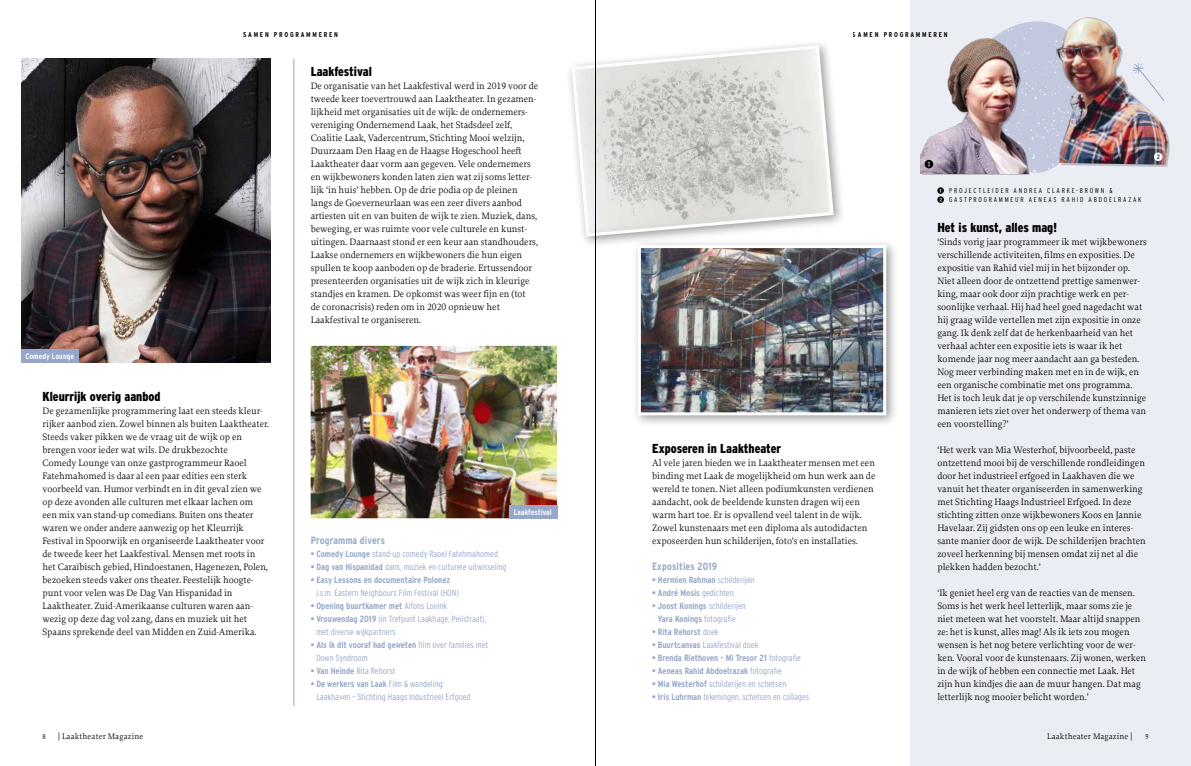
<style>
.page{position:relative;width:1191px;height:766px;background:#fff}
.page>*{position:absolute;margin:0;border:0;box-sizing:border-box;transform-origin:0 0}
.t1{font:900 13px "Interstate Condensed";color:#000}
.t2{font:700 10.5px "Interstate Condensed";letter-spacing:.01em;color:#96a7c9}
.t3{font:9.8px/13px "Proforma";color:#000}
.t4{font:300 9px/13px "Interstate Condensed";color:#96a7c9}
.t5{font:700 9px/13px "Interstate Condensed";color:#96a7c9;text-align:center}
.t6{font:8.5px "Proforma";letter-spacing:.02em;color:#000}
.t7{font:700 8px "Interstate Condensed";letter-spacing:.01em;color:#fff}
.t8{font:300 7px/9px "Interstate Condensed";letter-spacing:.25em;color:#000}
.t9{font:700 7px "Interstate Condensed";letter-spacing:.25em;color:#000}
.s1{font-weight:700}
.s2{font-weight:300}
.s3{font-family:"Interstate Condensed";font-weight:300;font-size:8.1px}
</style>
<div class="page">
<div style="left:911px;top:0;width:280px;height:765px;background:#ebedf5"></div>
<svg style="left:937px;top:187px;width:7px;height:16px"></svg>
<hr style="left:293px;top:59px;width:1px;height:647px;background:#96a7c9">
<div style="left:565px;top:39px;width:280px;height:209px;background:#000;opacity:.4"></div>
<svg style="left:570px;top:44px;width:265px;height:194px"></svg>
<div style="left:631px;top:239px;width:267px;height:188px;background:#000;opacity:.4"></div>
<img style="left:642px;top:249px;width:240px;height:162px">
<div style="left:638px;top:245px;width:248px;height:170px;border:3px solid #fff"></div>
<img style="left:311px;top:346px;width:246px;height:172px">
<div style="left:509px;top:505px;width:48px;height:13px;background:#96a7c9"></div>
<svg style="left:980px;top:21px;width:77px;height:152px"></svg>
<img style="left:1054px;top:17px;width:116px;height:148px">
<img style="left:920px;top:39px;width:119px;height:134px">
<svg style="left:1138px;top:68px;width:26px;height:33px"></svg>
<svg style="left:1132px;top:63px;width:11px;height:11px"></svg>
<svg style="left:924px;top:160px;width:9px;height:8px"></svg>
<svg style="left:1154px;top:152px;width:8px;height:9px"></svg>
<img style="left:22px;top:59px;width:249px;height:303px">
<div style="left:22px;top:349px;width:57px;height:13px;background:#96a7c9"></div>
<hr style="left:595px;top:0;width:1px;height:765px;background:#000">
<p class="t9" style="left:243px;top:30px;width:96px">SAMEN PROGRAMMEREN</p>
<p class="t9" style="left:853px;top:30px;width:96px">SAMEN PROGRAMMEREN</p>
<p class="t7" style="left:25px;top:351px;width:50px">Comedy Lounge</p>
<h1 class="t1" style="left:43px;top:389px;width:119px">Kleurrijk overig aanbod</h1>
<p class="t3" style="left:43px;top:404px;width:228px">De gezamenlijke programmering laat een steeds kleur&shy;rijker aanbod zien. Zowel binnen als buiten Laaktheater.<br>Steeds vaker pikken we de vraag uit de wijk op en brengen voor ieder wat wils. De drukbezochte<br>Comedy Lounge van onze gastprogrammeur Raoel Fatehmahomed is daar al een paar edities een sterk voorbeeld van. Humor verbindt en in dit geval zien we op deze avonden alle culturen met elkaar lachen om een mix van stand-up comedians. Buiten ons theater waren we onder andere aanwezig op het Kleurrijk Festival in Spoorwijk en organiseerde Laaktheater voor de tweede keer het Laakfestival. Mensen met roots in het Caraïbisch gebied, Hindoestanen, Hagenezen, Polen, bezoeken steeds vaker ons theater. Feestelijk hoogte&shy;punt voor velen was De Dag Van Hispanidad in Laaktheater. Zuid-Amerikaanse culturen waren aan&shy;wezig op deze dag vol zang, dans en muziek uit het Spaans sprekende deel van Midden en Zuid-Amerika.</p>
<h1 class="t1" style="left:311px;top:64px;width:63px">Laakfestival</h1>
<p class="t3" style="left:311px;top:79px;width:229px">De organisatie van het Laakfestival werd in 2019 voor de tweede keer toevertrouwd aan Laaktheater. In gezamen&shy;lijkheid met organisaties uit de wijk: de ondernemers&shy;vereniging Ondernemend Laak, het Stadsdeel zelf, Coalitie Laak, Vadercentrum, Stichting Mooi welzijn, Duurzaam Den Haag en de Haagse Hogeschool heeft Laaktheater daar vorm aan gegeven. Vele ondernemers en wijkbewoners konden laten zien wat zij soms letter&shy;lijk ‘in huis’ hebben. Op de drie podia op de pleinen langs de Goeverneurlaan was een zeer divers aanbod artiesten uit en van buiten de wijk te zien. Muziek, dans, beweging, er was ruimte voor vele culturele en kunst&shy;uitingen. Daarnaast stond er een keur aan standhouders, Laakse ondernemers en wijkbewoners die hun eigen spullen te koop aanboden op de braderie. Ertussendoor presenteerden organisaties uit de wijk zich in kleurige standjes en kramen. De opkomst was weer fijn en (tot<br>de coronacrisis) reden om in 2020 opnieuw het Laakfestival te organiseren.</p>
<p class="t7" style="left:514px;top:507px;width:39px">Laakfestival</p>
<p class="t2" style="left:311px;top:534px;width:76px">Programma divers</p>
<p class="t4" style="left:311px;top:547px;width:189px"><span class="s1">• Comedy Lounge</span> stand-up comedy Raoel Fatehmahomed</p>
<p class="t4" style="left:311px;top:560px;width:197px"><span class="s1">• Dag van Hispanidad</span> dans, muziek en culturele uitwisseling</p>
<p class="t5" style="left:311px;top:573px;width:141px">• Easy Lessons en documentaire Polonez</p>
<p class="t4" style="left:316px;top:586px;width:144px">i.s.m. Eastern Neighbours Film Festival (HON)</p>
<p class="t5" style="left:311px;top:599px;width:138px">• Opening buurtkamer met <span class="s2">Alfons Lovink</span></p>
<p class="t4" style="left:316px;top:612px;width:171px;text-indent:-6px"><span class="s1">• Vrouwendag 2019</span> (in Trefpunt Laakhage, Peilstraat), met diverse wijkpartners</p>
<p class="t4" style="left:316px;top:638px;width:173px;text-indent:-6px"><span class="s1">• Als ik dit vooraf had geweten</span> film over families met<br>Down Syndroom</p>
<p class="t4" style="left:311px;top:664px;width:86px"><span class="s1">• Van Heinde</span> Rita Rehorst</p>
<p class="t4" style="left:316px;top:677px;width:156px;text-indent:-6px"><span class="s1">• De werkers van Laak</span> Film &amp; wandeling<br>Laakhaven – Stichting Haags Industrieel Erfgoed</p>
<h1 class="t1" style="left:652px;top:441px;width:130px">Exposeren in Laaktheater</h1>
<p class="t3" style="left:652px;top:456px;width:225px">Al vele jaren bieden we in Laaktheater mensen met een binding met Laak de mogelijkheid om hun werk aan de wereld te tonen. Niet alleen podiumkunsten verdienen aandacht, ook de beeldende kunsten dragen wij een warm hart toe. Er is opvallend veel talent in de wijk.<br>Zowel kunstenaars met een diploma als autodidacten exposeerden hun schilderijen, foto’s en installaties.</p>
<p class="t2" style="left:652px;top:560px;width:66px">Exposities 2019</p>
<p class="t5" style="left:652px;top:573px;width:104px">• Hermien Rahman <span class="s2">schilderijen</span></p>
<p class="t5" style="left:652px;top:586px;width:83px">• André Mosis <span class="s2">gedichten</span></p>
<p class="t5" style="left:652px;top:599px;width:95px">• Joost Konings <span class="s2">schilderijen<br></span>Yara Konings <span class="s2">fotografie</span></p>
<p class="t5" style="left:652px;top:625px;width:68px">• Rita Rehorst <span class="s2">doek</span></p>
<p class="t4" style="left:652px;top:638px;width:108px"><span class="s1">• Buurtcanvas</span> Laakfestival doek</p>
<p class="t5" style="left:652px;top:651px;width:150px">• Brenda Riethoven - Mi Tresor 21 <span class="s2">fotografie</span></p>
<p class="t5" style="left:652px;top:664px;width:131px">• Aeneas Rahid Abdoelrazak <span class="s2">fotografie</span></p>
<p class="t4" style="left:652px;top:677px;width:136px"><span class="s1">• Mia Westerhof</span> schilderijen en schetsen</p>
<p class="t4" style="left:652px;top:690px;width:158px"><span class="s1">• Iris Luhrman</span> tekeningen, schetsen en collages</p>
<p class="t8" style="left:949px;top:186px;width:194px">PROJECTLEIDER ANDREA CLARKE-BROWN &amp;<br>GASTPROGRAMMEUR AENEAS RAHID ABDOELRAZAK</p>
<h1 class="t1" style="left:937px;top:220px;width:121px">Het is kunst, alles mag!</h1>
<p class="t3" style="left:937px;top:235px;width:211px">‘Sinds vorig jaar programmeer ik met wijkbewoners verschillende activiteiten, films en exposities. De expositie van Rahid viel mij in het bijzonder op.<br>Niet alleen door de ontzettend prettige samenwer&shy;king, maar ook door zijn prachtige werk en per&shy;soonlijke verhaal. Hij had heel goed nagedacht wat hij graag wilde vertellen met zijn expositie in onze gang. Ik denk zelf dat de herkenbaarheid van het verhaal achter een expositie iets is waar ik het komende jaar nog meer aandacht aan ga besteden.<br>Nog meer verbinding maken met en in de wijk, en een organische combinatie met ons programma.<br>Het is toch leuk dat je op verschilende kunstzinnige manieren iets ziet over het onderwerp of thema van een voorstelling?’</p>
<p class="t3" style="left:937px;top:443px;width:210px">‘Het werk van Mia Westerhof, bijvoorbeeld, paste ontzettend mooi bij de verschillende rondleidingen door het industrieel erfgoed in Laakhaven die we vanuit het theater organiseerden in samenwerking met Stichting Haags Industrieel Erfgoed. In deze stichting zitten onze wijkbewoners Koos en Jannie Havelaar. Zij gidsten ons op een leuke en interes&shy;sante manier door de wijk. De schilderijen brachten zoveel herkenning bij mensen omdat zij net al die plekken hadden bezocht.’</p>
<p class="t3" style="left:937px;top:586px;width:210px">‘Ik geniet heel erg van de reacties van de mensen.<br>Soms is het werk heel letterlijk, maar soms zie je niet meteen wat het voorstelt. Maar altijd snappen ze: het is kunst, alles mag! Als ik iets zou mogen wensen is het nog betere verlichting voor de wer&shy;ken. Vooral voor de kunstenaars. Zij wonen, werken in de wijk of hebben een connectie met Laak. Het zijn hun kindjes die aan de muur hangen. Dat mag letterlijk nog mooier belicht worden.’</p>
<p class="t8" style="left:43px;top:732px;width:5px">8</p>
<p class="t6" style="left:58px;top:731px;width:87px"><span class="s3">|</span> Laaktheater Magazine</p>
<p class="t6" style="left:1047px;top:731px;width:87px">Laaktheater Magazine <span class="s3">|</span></p>
<p class="t8" style="left:1145px;top:732px;width:5px">9</p>
</div>
